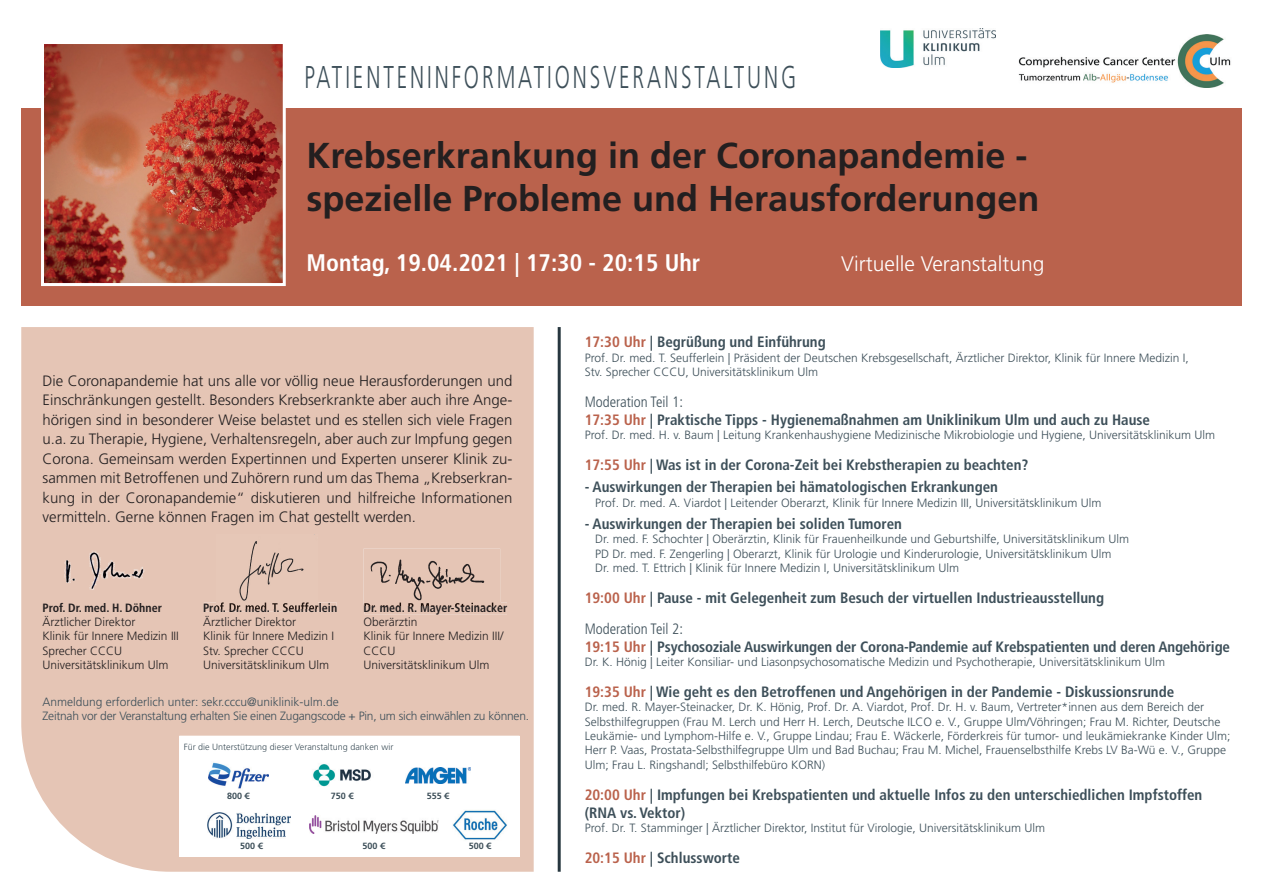
<style>
.page{position:relative;width:1263px;height:893px;background:#fff}
.page>*{position:absolute;margin:0;border:0;box-sizing:border-box;transform-origin:0 0}
.t1{font:700 36px/43.2px "Frutiger LT Pro";color:#231f20}
.t2{font:300 31.5px "Frutiger LT Pro";letter-spacing:.14em;color:#3d4f59;scale:.67 1}
.t3{font:700 condensed 24px "Frutiger LT Pro";color:#fff}
.t4{font:300 21px "Frutiger LT Pro";color:#fff}
.t5{font:700 condensed 15px/18px "Frutiger LT Pro";color:#3d4f59}
.t6{font:300 15px/19.5px "Frutiger LT Pro";color:#231f20;text-align:justify}
.t7{font:300 12px/14.4px "Frutiger LT Pro";color:#3d4f59}
.t8{font:300 12px/14.4px "Frutiger LT Pro";color:#231f20}
.t9{font:300 12px/14.4px "Frutiger LT Pro";letter-spacing:-.02em;color:#3d4f59}
.t10{font:700 condensed 12px "Frutiger LT Pro";color:#231f20}
.t11{font:300 9px "Frutiger LT Pro";color:#3d4f59}
.t12{font:700 9px "Frutiger LT Pro";color:#3d4f59}
.s1{color:#ba624c}
.s2{font-weight:300}
</style>
<div class="page">
<div style="left:21px;top:108px;width:1221px;height:198px;background:#ba624c"></div>
<img style="left:45px;top:45px;width:237px;height:237px">
<div style="left:41px;top:41px;width:245px;height:245px;border:3px solid #fff"></div>
<div style="left:21px;top:327px;width:513px;height:545px;background:#e5c5b5"></div>
<svg style="left:204px;top:602px;width:133px;height:10px"></svg>
<svg style="left:364px;top:603px;width:143px;height:11px"></svg>
<img style="left:60px;top:549px;width:90px;height:45px">
<img style="left:364px;top:549px;width:136px;height:54px">
<img style="left:364px;top:603px;width:136px;height:2px">
<img style="left:217px;top:534px;width:101px;height:68px">
<img style="left:217px;top:602px;width:101px;height:6px">
<hr style="left:558px;top:327px;width:3px;height:545px;background:#27373f">
<img style="left:1018px;top:34px;width:213px;height:54px">
<img style="left:881px;top:29px;width:114px;height:39px">
<div style="left:179px;top:736px;width:340px;height:120px;background:#fff"></div>
<img style="left:208px;top:762px;width:60px;height:27px">
<img style="left:313px;top:764px;width:58px;height:23px">
<img style="left:310px;top:815px;width:128px;height:18px">
<img style="left:207px;top:812px;width:83px;height:26px">
<img style="left:452px;top:810px;width:55px;height:30px">
<img style="left:405px;top:768px;width:66px;height:15px">
<h2 class="t2" style="left:304px;top:58px;width:736px">PATIENTENINFORMATIONSVERANSTALTUNG</h2>
<h1 class="t1" style="left:307px;top:134px;width:734px">Krebserkrankung in der Coronapandemie - spezielle Probleme und Herausforderungen</h1>
<h3 class="t3" style="left:307px;top:249px;width:395px">Montag, 19.04.2021 | 17:30 - 20:15 Uhr</h3>
<h3 class="t4" style="left:841px;top:252px;width:205px">Virtuelle Veranstaltung</h3>
<p class="t6" style="left:43px;top:371px;width:471px">Die Coronapandemie hat uns alle vor völlig neue Herausforderungen und Einschränkungen gestellt. Besonders Krebserkrankte aber auch ihre Ange&shy;hörigen sind in besonderer Weise belastet und es stellen sich viele Fragen u.a. zu Therapie, Hygiene, Verhaltensregeln, aber auch zur Impfung gegen Corona. Gemeinsam werden Expertinnen und Experten unserer Klinik zu&shy;sammen mit Betroffenen und Zuhörern rund um das Thema „Krebserkran&shy;kung in der Coronapandemie“ diskutieren und hilfreiche Informationen vermitteln. Gerne können Fragen im Chat gestellt werden.</p>
<p class="t10" style="left:43px;top:600px;width:121px">Prof. Dr. med. H. Döhner</p>
<p class="t8" style="left:43px;top:615px;width:138px">Ärztlicher Direktor<br>Klinik für Innere Medizin III<br>Sprecher CCCU<br>Universitätsklinikum Ulm</p>
<p class="t10" style="left:203px;top:600px;width:136px">Prof. Dr. med. T. Seufferlein</p>
<p class="t8" style="left:203px;top:615px;width:133px">Ärztlicher Direktor<br>Klinik für Innere Medizin I<br>Stv. Sprecher CCCU<br>Universitätsklinikum Ulm</p>
<p class="t10" style="left:364px;top:600px;width:145px">Dr. med. R. Mayer-Steinacker</p>
<p class="t8" style="left:364px;top:615px;width:141px">Oberärztin<br>Klinik für Innere Medizin III/<br>CCCU<br>Universitätsklinikum Ulm</p>
<p class="t9" style="left:43px;top:695px;width:488px">Anmeldung erforderlich unter: sekr.cccu@uniklinik-ulm.de<br>Zeitnah vor der Veranstaltung erhalten Sie einen Zugangscode + Pin, um sich einwählen zu können.</p>
<p class="t11" style="left:184px;top:742px;width:211px">Für die Unterstützung dieser Veranstaltung danken wir</p>
<p class="t12" style="left:227px;top:791px;width:24px">800 €</p>
<p class="t12" style="left:331px;top:791px;width:24px">750 €</p>
<p class="t12" style="left:427px;top:791px;width:24px">555 €</p>
<p class="t12" style="left:240px;top:841px;width:24px">500 €</p>
<p class="t12" style="left:363px;top:841px;width:24px">500 €</p>
<p class="t12" style="left:469px;top:841px;width:24px">500 €</p>
<p class="t5" style="left:585px;top:333px;width:243px"><span class="s1">17:30 Uhr</span> | Begrüßung und Einführung</p>
<p class="t7" style="left:585px;top:350px;width:606px">Prof. Dr. med. T. Seufferlein | Präsident der Deutschen Krebsgesellschaft, Ärztlicher Direktor, Klinik für Innere Medizin I,<br>Stv. Sprecher CCCU, Universitätsklinikum Ulm</p>
<p class="t5" style="left:585px;top:393px;width:567px"><span class="s2">Moderation Teil 1:<br></span><span class="s1">17:35 Uhr</span> | Praktische Tipps - Hygienemaßnahmen am Uniklinikum Ulm und auch zu Hause</p>
<p class="t7" style="left:585px;top:428px;width:632px">Prof. Dr. med. H. v. Baum | Leitung Krankenhaushygiene Medizinische Mikrobiologie und Hygiene, Universitätsklinikum Ulm</p>
<p class="t5" style="left:585px;top:456px;width:445px"><span class="s1">17:55 Uhr</span> | Was ist in der Corona-Zeit bei Krebstherapien zu beachten?</p>
<p class="t5" style="left:585px;top:478px;width:415px">- Auswirkungen der Therapien bei hämatologischen Erkrankungen</p>
<p class="t7" style="left:595px;top:495px;width:508px">Prof. Dr. med. A. Viardot | Leitender Oberarzt, Klinik für Innere Medizin III, Universitätsklinikum Ulm</p>
<p class="t5" style="left:585px;top:515px;width:319px">- Auswirkungen der Therapien bei soliden Tumoren</p>
<p class="t7" style="left:595px;top:532px;width:535px">Dr. med. F. Schochter | Oberärztin, Klinik für Frauenheilkunde und Geburtshilfe, Universitätsklinikum Ulm<br>PD Dr. med. F. Zengerling | Oberarzt, Klinik für Urologie und Kinderurologie, Universitätsklinikum Ulm<br>Dr. med. T. Ettrich | Klinik für Innere Medizin I, Universitätsklinikum Ulm</p>
<p class="t5" style="left:585px;top:582px;width:521px;line-height:30.8px"><span class="s1">19:00 Uhr</span> | Pause - mit Gelegenheit zum Besuch der virtuellen Industrieausstellung<br><span class="s2">Moderation Teil 2:</span></p>
<p class="t5" style="left:585px;top:637px;width:647px"><span class="s1">19:15 Uhr</span> | Psychosoziale Auswirkungen der Corona-Pandemie auf Krebspatienten und deren Angehörige</p>
<p class="t7" style="left:585px;top:655px;width:582px">Dr. K. Hönig | Leiter Konsiliar- und Liasonpsychosomatische Medizin und Psychotherapie, Universitätsklinikum Ulm</p>
<p class="t5" style="left:585px;top:683px;width:591px"><span class="s1">19:35 Uhr</span> | Wie geht es den Betroffenen und Angehörigen in der Pandemie - Diskussionsrunde</p>
<p class="t7" style="left:585px;top:700px;width:647px">Dr. med. R. Mayer-Steinacker, Dr. K. Hönig, Prof. Dr. A. Viardot, Prof. Dr. H. v. Baum, Vertreter*innen aus dem Bereich der Selbsthilfegruppen (Frau M. Lerch und Herr H. Lerch, Deutsche ILCO e. V., Gruppe Ulm/Vöhringen; Frau M. Richter, Deutsche Leukämie- und Lymphom-Hilfe e. V., Gruppe Lindau; Frau E. Wäckerle, Förderkreis für tumor- und leukämiekranke Kinder Ulm; Herr P. Vaas, Prostata-Selbsthilfegruppe Ulm und Bad Buchau; Frau M. Michel, Frauenselbsthilfe Krebs LV Ba-Wü e. V., Gruppe Ulm; Frau L. Ringshandl; Selbsthilfebüro KORN)</p>
<p class="t5" style="left:585px;top:785px;width:619px"><span class="s1">20:00 Uhr</span> | Impfungen bei Krebspatienten und aktuelle Infos zu den unterschiedlichen Impfstoffen (RNA vs. Vektor)</p>
<p class="t7" style="left:585px;top:821px;width:462px">Prof. Dr. T. Stamminger | Ärztlicher Direktor, Institut für Virologie, Universitätsklinikum Ulm</p>
<p class="t5" style="left:585px;top:848px;width:157px"><span class="s1">20:15 Uhr</span> | Schlussworte</p>
</div>
